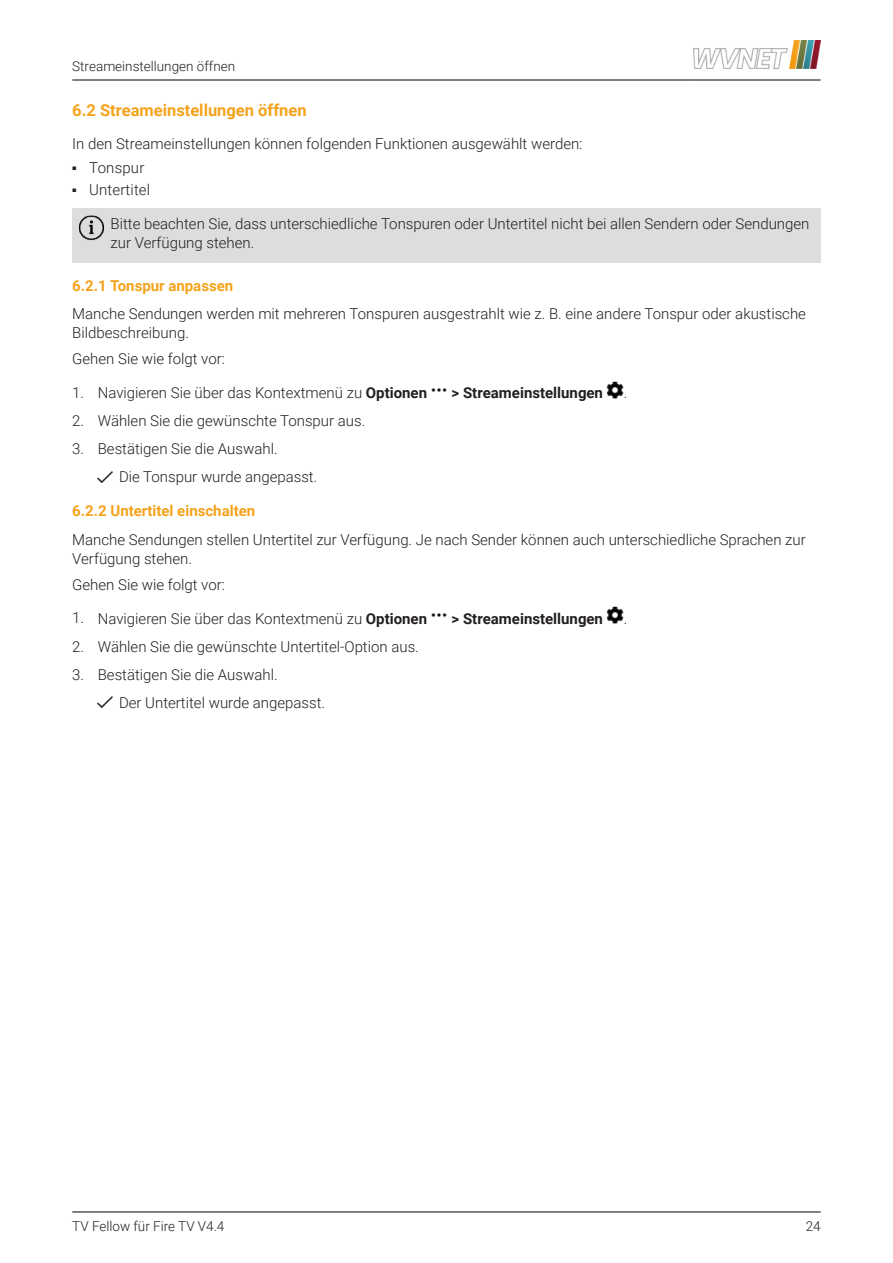
<style>
.page{position:relative;width:893px;height:1263px;background:#fff}
.page>*{position:absolute;margin:0;border:0;box-sizing:border-box;transform-origin:0 0}
.t1{font:700 16.5px "Roboto";color:#f6a31c}
.t2{font:300 15px/19.5px "Roboto";color:#231f20}
.t3{font:700 15px "Roboto";color:#f6a31c}
.t4{font:700 15px "Roboto";color:#231f20}
.t5{font:300 13.5px "Roboto";color:#231f20}
.s1{font-weight:700}
</style>
<div class="page">
<hr style="left:72px;top:80px;width:621px;height:1px;background:#000">
<hr style="left:693px;top:80px;width:128px;height:1px;background:#000">
<img style="left:693px;top:41px;width:128px;height:28px">
<div style="left:72px;top:209px;width:749px;height:54px;background:#dcddde"></div>
<img style="left:78px;top:215px;width:26px;height:25px">
<img style="left:431px;top:388px;width:16px;height:4px">
<img style="left:607px;top:381px;width:17px;height:17px">
<img style="left:98px;top:471px;width:14px;height:11px">
<img style="left:431px;top:613px;width:16px;height:4px">
<img style="left:607px;top:607px;width:17px;height:17px">
<img style="left:98px;top:697px;width:14px;height:11px">
<hr style="left:72px;top:1211px;width:374px;height:1px;background:#000">
<hr style="left:446px;top:1211px;width:375px;height:1px;background:#000">
<p class="t5" style="left:72px;top:61px;width:164px">Streameinstellungen öffnen</p>
<p class="t1" style="left:72px;top:104px;width:236px">6.2 Streameinstellungen öffnen</p>
<p class="t2" style="left:72px;top:135px;width:512px">In den Streameinstellungen können folgenden Funktionen ausgewählt werden:</p>
<p class="t2" style="left:72px;top:159px;width:74px"><sup>■</sup> Tonspur</p>
<p class="t2" style="left:72px;top:181px;width:79px"><sup>■</sup> Untertitel</p>
<p class="t2" style="left:111px;top:215px;width:700px">Bitte beachten Sie, dass unterschiedliche Tonspuren oder Untertitel nicht bei allen Sendern oder Sendungen zur Verfügung stehen.</p>
<p class="t3" style="left:72px;top:280px;width:162px">6.2.1 Tonspur anpassen</p>
<p class="t2" style="left:72px;top:305px;width:735px">Manche Sendungen werden mit mehreren Tonspuren ausgestrahlt wie z. B. eine andere Tonspur oder akustische<br>Bildbeschreibung.</p>
<p class="t2" style="left:72px;top:351px;width:154px">Gehen Sie wie folgt vor:</p>
<p class="t2" style="left:72px;top:385px;width:356px">1. Navigieren Sie über das Kontextmenü zu <span class="s1">Optionen</span></p>
<p class="t4" style="left:452px;top:387px;width:153px">&gt; Streameinstellungen</p>
<p class="t2" style="left:624px;top:385px;width:5px">.</p>
<p class="t2" style="left:72px;top:413px;width:294px">2. Wählen Sie die gewünschte Tonspur aus.</p>
<p class="t2" style="left:119px;top:436px;width:200px;line-height:28px;text-indent:-47px">3. Bestätigen Sie die Auswahl.<br>Die Tonspur wurde angepasst.</p>
<p class="t3" style="left:72px;top:505px;width:184px">6.2.2 Untertitel einschalten</p>
<p class="t2" style="left:72px;top:531px;width:735px">Manche Sendungen stellen Untertitel zur Verfügung. Je nach Sender können auch unterschiedliche Sprachen zur<br>Verfügung stehen.</p>
<p class="t2" style="left:72px;top:576px;width:154px">Gehen Sie wie folgt vor:</p>
<p class="t2" style="left:72px;top:610px;width:356px">1. Navigieren Sie über das Kontextmenü zu <span class="s1">Optionen</span></p>
<p class="t4" style="left:452px;top:612px;width:153px">&gt; Streameinstellungen</p>
<p class="t2" style="left:624px;top:610px;width:5px">.</p>
<p class="t2" style="left:72px;top:638px;width:348px">2. Wählen Sie die gewünschte Untertitel-Option aus.</p>
<p class="t2" style="left:119px;top:662px;width:208px;line-height:28px;text-indent:-47px">3. Bestätigen Sie die Auswahl.<br>Der Untertitel wurde angepasst.</p>
<p class="t5" style="left:72px;top:1221px;width:154px">TV Fellow für Fire TV V4.4</p>
<p class="t5" style="left:806px;top:1221px;width:16px">24</p>
</div>
